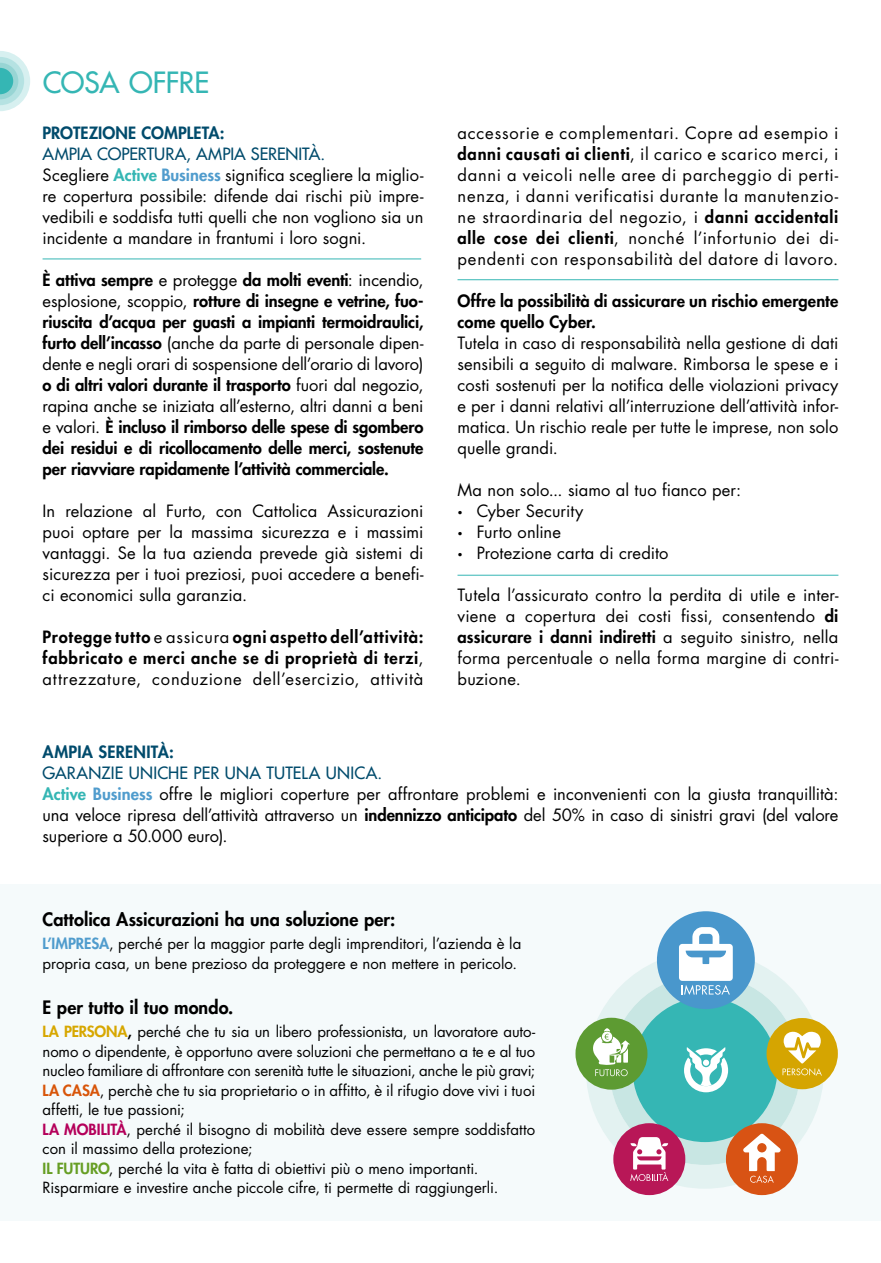
<style>
.page{position:relative;width:881px;height:1263px;background:#fff}
.page>*{position:absolute;margin:0;border:0;box-sizing:border-box;transform-origin:0 0}
.t1{font:500 28.5px "Futura Std";letter-spacing:-.01em;color:#35b6b4}
.t2{font:800 18px "Futura Std";letter-spacing:.005em;color:#000}
.t3{font:16.5px/21px "Futura Std";letter-spacing:.005em;color:#000;text-align:justify}
.t4{font:800 16.5px/21px "Futura Std";letter-spacing:.005em;color:#000;text-align:justify}
.t5{font:800 16.5px "Futura Std";letter-spacing:.01em;color:#004b6c}
.t6{font:15px/19.5px "Futura Std";letter-spacing:-.005em;color:#000}
.s1{font-weight:500;color:#004b6c}
.s2{font-weight:800;color:#35b6b4}
.s3{font-weight:800;color:#509ccd}
.s4{font-weight:400}
.s5{font-weight:800}
.s6{font-size:9px}
.s7{font-weight:800;color:#d7a700}
.s8{font-weight:800;color:#d85509}
.s9{font-weight:800;color:#b4005a}
.s10{font-weight:800;color:#669e24}
</style>
<div class="page">
<svg style="left:0;top:51px;width:30px;height:60px"></svg>
<hr style="left:43px;top:259px;width:378px;height:1px;background:#35b6b4">
<hr style="left:457px;top:279px;width:381px;height:1px;background:#35b6b4">
<hr style="left:457px;top:575px;width:381px;height:1px;background:#35b6b4">
<div style="left:0;top:884px;width:880px;height:337px;background:#f5fafb"></div>
<svg style="left:588px;top:952px;width:234px;height:237px"></svg>
<div style="left:609px;top:975px;width:190px;height:190px;background:#c8e6e3;border-radius:50%"></div>
<div style="left:632px;top:997px;width:145px;height:145px;background:#35b6b4;border-radius:50%"></div>
<svg style="left:684px;top:1047px;width:43px;height:45px"></svg>
<svg style="left:656px;top:911px;width:98px;height:98px"></svg>
<svg style="left:725px;top:1123px;width:72px;height:72px"></svg>
<svg style="left:575px;top:1018px;width:72px;height:72px"></svg>
<svg style="left:766px;top:1018px;width:71px;height:71px"></svg>
<svg style="left:613px;top:1123px;width:72px;height:72px"></svg>
<h1 class="t1" style="left:43px;top:64px;width:168px">COSA OFFRE</h1>
<p class="t5" style="left:43px;top:123px;width:183px">PROTEZIONE COMPLETA:</p>
<p class="t3" style="left:43px;top:144px;width:382px;text-align:left"><span class="s1">AMPIA COPERTURA, AMPIA SERENITÀ.<br></span>Scegliere <span class="s2">Active</span> <span class="s3">Business</span> significa scegliere la miglio&shy;re copertura possibile: difende dai rischi più impre&shy;vedibili e soddisfa tutti quelli che non vogliono sia un incidente a mandare in frantumi i loro sogni.</p>
<p class="t4" style="left:43px;top:269px;width:382px">È attiva sempre <span class="s4">e protegge</span> da molti eventi<span class="s4">: incendio, esplosione, scoppio,</span> rotture di insegne e vetrine, fuo&shy;riuscita d’acqua per guasti a impianti termoidraulici, furto dell’incasso <span class="s4">(anche da parte di personale dipen&shy;dente e negli orari di sospensione dell’orario di lavoro) </span>o di altri valori durante il trasporto <span class="s4">fuori dal negozio, rapina anche se iniziata all’esterno, altri danni a beni e valori.</span> È incluso il rimborso delle spese di sgombero dei residui e di ricollocamento delle merci, sostenute per riavviare rapidamente l’attività commerciale.</p>
<p class="t3" style="left:43px;top:501px;width:382px">In relazione al Furto, con Cattolica Assicurazioni puoi optare per la massima sicurezza e i massimi vantaggi. Se la tua azienda prevede già sistemi di sicurezza per i tuoi preziosi, puoi accedere a benefi&shy;ci economici sulla garanzia.</p>
<p class="t4" style="left:43px;top:627px;width:382px">Protegge tutto <span class="s4">e assicura</span> ogni aspetto dell’attività: fabbricato e merci anche se di proprietà di terzi<span class="s4">, attrezzature, conduzione dell’esercizio, attività</span></p>
<p class="t3" style="left:457px;top:123px;width:382px">accessorie e complementari. Copre ad esempio i <span class="s5">danni causati ai clienti</span>, il carico e scarico merci, i danni a veicoli nelle aree di parcheggio di perti&shy;nenza, i danni verificatisi durante la manutenzio&shy;ne straordinaria del negozio, i <span class="s5">danni accidentali alle cose dei clienti</span>, nonché l’infortunio dei di&shy;pendenti con responsabilità del datore di lavoro.</p>
<p class="t4" style="left:457px;top:291px;width:382px">Offre la possibilità di assicurare un rischio emergente come quello Cyber.</p>
<p class="t3" style="left:457px;top:333px;width:382px">Tutela in caso di responsabilità nella gestione di dati sensibili a seguito di malware. Rimborsa le spese e i costi sostenuti per la notifica delle violazioni privacy e per i danni relativi all’interruzione dell’attività infor&shy;matica. Un rischio reale per tutte le imprese, non solo quelle grandi.</p>
<p class="t3" style="left:457px;top:480px;width:285px">Ma non solo... siamo al tuo fianco per:</p>
<p class="t3" style="left:457px;top:501px;width:127px"><span class="s6">•</span> Cyber Security</p>
<p class="t3" style="left:457px;top:522px;width:105px"><span class="s6">•</span> Furto online</p>
<p class="t3" style="left:457px;top:543px;width:212px"><span class="s6">•</span> Protezione carta di credito</p>
<p class="t3" style="left:457px;top:585px;width:382px">Tutela l’assicurato contro la perdita di utile e inter&shy;viene a copertura dei costi fissi, consentendo <span class="s5">di assicurare i danni indiretti</span> a seguito sinistro, nella forma percentuale o nella forma margine di contri&shy;buzione.</p>
<p class="t5" style="left:43px;top:741px;width:133px">AMPIA SERENITÀ:</p>
<p class="t3" style="left:43px;top:762px;width:797px;text-align:left"><span class="s1">GARANZIE UNICHE PER UNA TUTELA UNICA.<br></span><span class="s2">Active</span> <span class="s3">Business</span> offre le migliori coperture per affrontare problemi e inconvenienti con la giusta tranquillità: una veloce ripresa dell’attività attraverso un <span class="s5">indennizzo anticipato</span> del 50% in caso di sinistri gravi (del valore superiore a 50.000 euro).</p>
<p class="t2" style="left:43px;top:908px;width:354px">Cattolica Assicurazioni ha una soluzione per:</p>
<p class="t6" style="left:43px;top:934px;width:480px"><span class="s3">L’IMPRESA</span>, perché per la maggior parte degli imprenditori, l’azienda è la propria casa, un bene prezioso da proteggere e non mettere in pericolo.</p>
<p class="t2" style="left:43px;top:996px;width:192px">E per tutto il tuo mondo.</p>
<p class="t6" style="left:43px;top:1022px;width:494px"><span class="s7">LA PERSONA</span><span class="s5">,</span> perché che tu sia un libero professionista, un lavoratore auto&shy;nomo o dipendente, è opportuno avere soluzioni che permettano a te e al tuo nucleo familiare di affrontare con serenità tutte le situazioni, anche le più gravi; <span class="s8">LA CASA</span>, perchè che tu sia proprietario o in affitto, è il rifugio dove vivi i tuoi affetti, le tue passioni;<br><span class="s9">LA MOBILITÀ</span>, perché il bisogno di mobilità deve essere sempre soddisfatto con il massimo della protezione;<br><span class="s10">IL FUTURO</span>, perché la vita è fatta di obiettivi più o meno importanti.<br>Risparmiare e investire anche piccole cifre, ti permette di raggiungerli.</p>
</div>
